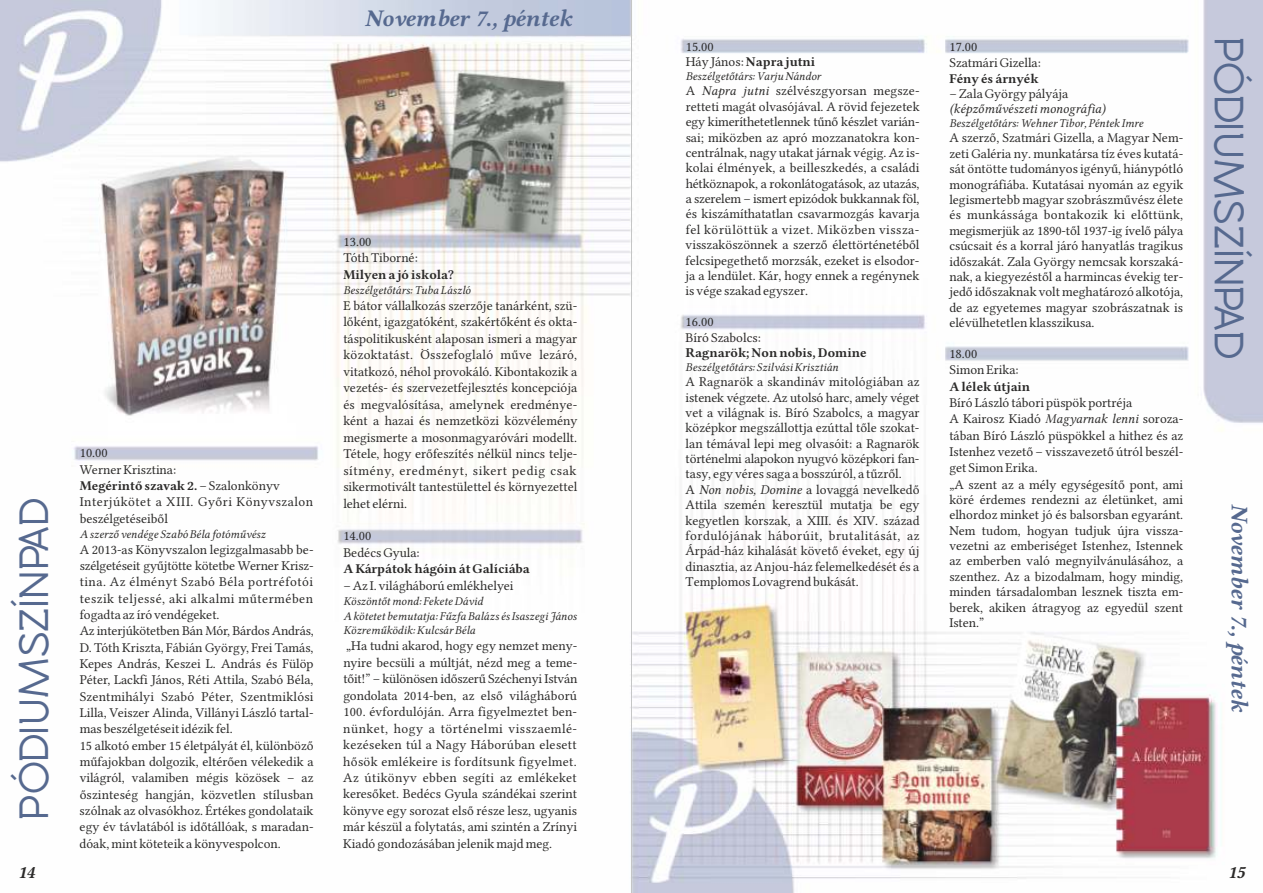
<style>
.page{position:relative;width:1263px;height:893px;background:#fff}
.page>*{position:absolute;margin:0;border:0;box-sizing:border-box;transform-origin:0 0}
.t1{font:600 42px "Rawengulk";color:#56698f}
.t2{font:24px "Lin Libertine BI";color:#56698f}
.t3{font:18px "Lin Libertine BI";color:#2b2a29}
.t4{font:13.5px/15.5px "Lin Libertine";color:#2b2a29}
.t5{font:13.5px "Lin Libertine B";color:#2b2a29}
.t6{font:13.5px/16.4px "Lin Libertine";letter-spacing:.035em;color:#2b2a29}
.t7{font:13.5px "Lin Libertine I";color:#2b2a29}
.t8{font:12px/14.7px "Lin Libertine I";color:#2b2a29}
.s1{font-family:"Lin Libertine"}
.s2{font-family:"Lin Libertine I"}
</style>
<div class="page">
<img style="left:0;top:0;width:1263px;height:893px">
<hr style="left:631px;top:0;width:1px;height:893px;background:#c5c6c6">
<h2 class="t2" style="left:365px;top:5px;width:209px">November 7., péntek</h2>
<h1 class="t1" style="left:15px;top:820px;width:324px;rotate:-90deg">PÓDIUMSZÍNPAD</h1>
<p class="t4" style="left:80px;top:445px;width:98px;line-height:16.4px">10.00<br>Werner Krisztina:</p>
<p class="t5" style="left:80px;top:478px;width:202px">Megérintő szavak 2. <span class="s1">– Szalonkönyv</span></p>
<p class="t6" style="left:80px;top:494px;width:235px">Interjúkötet a XIII. Győri Könyvszalon beszélgetéseiből</p>
<p class="t8" style="left:80px;top:526px;width:187px">A szerző vendége Szabó Béla fotóművész</p>
<p class="t4" style="left:80px;top:541px;width:236px;line-height:16.4px">A 2013-as Könyvszalon legizgalmasabb be&shy;szélgetéseit gyűjtötte kötetbe Werner Krisz&shy;tina. Az élményt Szabó Béla portréfotói teszik teljessé, aki alkalmi műtermében fogadta az író vendégeket.<br>Az interjúkötetben Bán Mór, Bárdos András, D. Tóth Kriszta, Fábián György, Frei Tamás, Kepes András, Keszei L. András és Fülöp Péter, Lackfi János, Réti Attila, Szabó Béla, Szentmihályi Szabó Péter, Szentmiklósi Lilla, Veiszer Alinda, Villányi László tartal&shy;mas beszélgetéseit idézik fel.<br>15 alkotó ember 15 életpályát él, különböző műfajokban dolgozik, eltérően vélekedik a világról, valamiben mégis közösek – az őszinteség hangján, közvetlen stílusban szólnak az olvasókhoz. Értékes gondolataik egy év távlatából is időtállóak, s maradan&shy;dóak, mint köteteik a könyvespolcon.</p>
<p class="t4" style="left:343px;top:233px;width:76px;line-height:16.5px">13.00<br>Tóth Tiborné:</p>
<p class="t5" style="left:343px;top:267px;width:112px">Milyen a jó iskola?</p>
<p class="t8" style="left:343px;top:283px;width:129px">Beszélgetőtárs: Tuba László</p>
<p class="t4" style="left:343px;top:297px;width:235px;line-height:16.5px;text-align:justify">E bátor vállalkozás szerzője tanárként, szü&shy;lőként, igazgatóként, szakértőként és okta&shy;táspolitikusként alaposan ismeri a magyar közoktatást. Összefoglaló műve lezáró, vitatkozó, néhol provokáló. Kibontakozik a vezetés- és szervezetfejlesztés koncepciója és megvalósítása, amelynek eredménye&shy;ként a hazai és nemzetközi közvélemény megismerte a mosonmagyaróvári modellt.<br>Tétele, hogy erőfeszítés nélkül nincs telje&shy;sítmény, eredményt, sikert pedig csak sikermotivált tantestülettel és környezettel lehet elérni.</p>
<p class="t4" style="left:343px;top:528px;width:78px;line-height:16.5px">14.00<br>Bedécs Gyula:</p>
<p class="t5" style="left:343px;top:561px;width:188px">A Kárpátok hágóin át Galíciába</p>
<p class="t4" style="left:343px;top:578px;width:172px">– Az I. világháború emlékhelyei</p>
<p class="t8" style="left:343px;top:594px;width:235px">Köszöntőt mond: Fekete Dávid<br>A kötetet bemutatja: Fűzfa Balázs és Isaszegi János<br>Közreműködik: Kulcsár Béla</p>
<p class="t4" style="left:343px;top:638px;width:236px;line-height:16.5px;text-align:justify">„Ha tudni akarod, hogy egy nemzet meny&shy;nyire becsüli a múltját, nézd meg a teme&shy;tőit!” – különösen időszerű Széchenyi István gondolata 2014-ben, az első világháború 100. évfordulóján. Arra figyelmeztet ben&shy;nünket, hogy a történelmi visszaemlé&shy;kezéseken túl a Nagy Háborúban elesett hősök emlékeire is fordítsunk figyelmet.<br>Az útikönyv ebben segíti az emlékeket keresőket. Bedécs Gyula szándékai szerint könyve egy sorozat első része lesz, ugyanis már készül a folytatás, ami szintén a Zrínyi Kiadó gondozásában jelenik majd meg.</p>
<p class="t4" style="left:686px;top:39px;width:30px">15.00</p>
<p class="t5" style="left:686px;top:54px;width:131px"><span class="s1">Háy János:</span> Napra jutni</p>
<p class="t8" style="left:686px;top:69px;width:136px">Beszélgetőtárs: Varju Nándor</p>
<p class="t4" style="left:686px;top:83px;width:235px;text-align:justify">A <span class="s2">Napra jutni</span> szélvészgyorsan megsze&shy;retteti magát olvasójával. A rövid fejezetek egy kimeríthetetlennek tűnő készlet varián&shy;sai; miközben az apró mozzanatokra kon&shy;centrálnak, nagy utakat járnak végig. Az is&shy;kolai élmények, a beilleszkedés, a családi hétköznapok, a rokonlátogatások, az utazás, a szerelem – ismert epizódok bukkannak föl, és kiszámíthatatlan csavarmozgás kavarja fel körülöttük a vizet. Miközben vissza&shy;visszaköszönnek a szerző élettörténetéből felcsipegethető morzsák, ezeket is elsodor&shy;ja a lendület. Kár, hogy ennek a regénynek is vége szakad egyszer.</p>
<p class="t4" style="left:686px;top:314px;width:77px">16.00<br>Bíró Szabolcs:</p>
<p class="t5" style="left:686px;top:345px;width:182px">Ragnarök; Non nobis, Domine</p>
<p class="t8" style="left:686px;top:360px;width:154px">Beszélgetőtárs: Szilvási Krisztián</p>
<p class="t4" style="left:686px;top:374px;width:235px">A Ragnarök a skandináv mitológiában az istenek végzete. Az utolsó harc, amely véget vet a világnak is. Bíró Szabolcs, a magyar középkor megszállottja ezúttal tőle szokat&shy;lan témával lepi meg olvasóit: a Ragnarök történelmi alapokon nyugvó középkori fan&shy;tasy, egy véres saga a bosszúról, a tűzről.<br>A <span class="s2">Non nobis, Domine</span> a lovaggá nevelkedő Attila szemén keresztül mutatja be egy kegyetlen korszak, a XIII. és XIV. század fordulójának háborúit, brutalitását, az Árpád-ház kihalását követő éveket, egy új dinasztia, az Anjou-ház felemelkedését és a Templomos Lovagrend bukását.</p>
<p class="t4" style="left:949px;top:38px;width:93px;line-height:16.4px">17.00<br>Szatmári Gizella:</p>
<p class="t5" style="left:949px;top:71px;width:91px">Fény és árnyék</p>
<p class="t4" style="left:949px;top:86px;width:121px">– Zala György pályája</p>
<p class="t7" style="left:949px;top:101px;width:158px">(képzőművészeti monográfia)</p>
<p class="t8" style="left:949px;top:116px;width:196px">Beszélgetőtárs: Wehner Tibor, Péntek Imre</p>
<p class="t4" style="left:949px;top:130px;width:235px;text-align:justify">A szerző, Szatmári Gizella, a Magyar Nem&shy;zeti Galéria ny. munkatársa tíz éves kutatá&shy;sát öntötte tudományos igényű, hiánypótló monográfiába. Kutatásai nyomán az egyik legismertebb magyar szobrászművész élete és munkássága bontakozik ki előttünk, megismerjük az 1890-től 1937-ig ívelő pálya csúcsait és a korral járó hanyatlás tragikus időszakát. Zala György nemcsak korszaká&shy;nak, a kiegyezéstől a harmincas évekig ter&shy;jedő időszaknak volt meghatározó alkotója, de az egyetemes magyar szobrászatnak is elévülhetetlen klasszikusa.</p>
<p class="t4" style="left:949px;top:345px;width:71px;line-height:16.4px">18.00<br>Simon Erika:</p>
<p class="t5" style="left:949px;top:378px;width:82px">A lélek útjain</p>
<p class="t4" style="left:949px;top:395px;width:235px">Bíró László tábori püspök portréja<br>A Kairosz Kiadó <span class="s2">Magyarnak lenni</span> soroza&shy;tában Bíró László püspökkel a hithez és az Istenhez vezető – visszavezető útról beszél&shy;get Simon Erika.<br>„A szent az a mély egységesítő pont, ami köré érdemes rendezni az életünket, ami elhordoz minket jó és balsorsban egyaránt.<br>Nem tudom, hogyan tudjuk újra vissza&shy;vezetni az emberiséget Istenhez, Istennek az emberben való megnyilvánulásához, a szenthez. Az a bizodalmam, hogy mindig, minden társadalomban lesznek tiszta em&shy;berek, akiken átragyog az egyedül szent Isten.”</p>
<h1 class="t1" style="left:1248px;top:37px;width:324px;rotate:90deg">PÓDIUMSZÍNPAD</h1>
<h2 class="t2" style="left:1253px;top:504px;width:209px;rotate:90deg">November 7., péntek</h2>
<h3 class="t3" style="left:18px;top:861px;width:19px">14</h3>
<h3 class="t3" style="left:1227px;top:861px;width:19px">15</h3>
</div>
